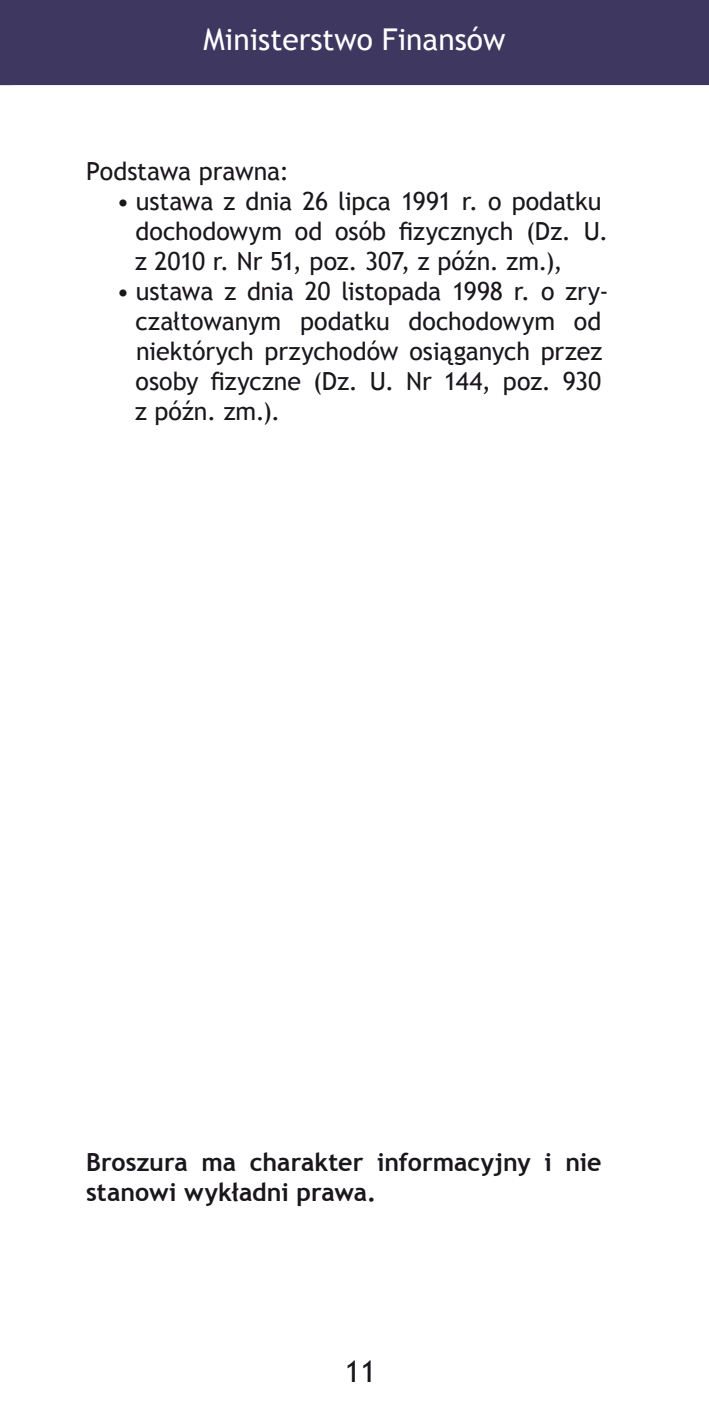
<style>
.page{position:relative;width:709px;height:1418px;background:#fff}
.page>*{position:absolute;margin:0;border:0;box-sizing:border-box;transform-origin:0 0}
.t1{font:30px "Trebuchet MS";color:#fff}
.t2{font:30px "Trebuchet MS";color:#1a171c}
.t3{font:25px/30px "Trebuchet MS";letter-spacing:-.005em;color:#1a171c}
.t4{font:700 25px/30px "Trebuchet MS";color:#1a171c}
</style>
<div class="page">
<div style="left:0;top:0;width:709px;height:85px;background:#3e3861"></div>
<p class="t1" style="left:203px;top:22px;width:303px">Ministerstwo Finansów</p>
<p class="t3" style="left:86px;top:156px;width:204px">Podstawa prawna:</p>
<p class="t3" style="left:135px;top:186px;width:474px;text-indent:-19px">• ustawa z dnia 26 lipca 1991 r. o podatku dochodowym od osób fizycznych (Dz. U. z 2010 r. Nr 51, poz. 307, z późn. zm.),</p>
<p class="t3" style="left:135px;top:276px;width:475px;text-indent:-19px">• ustawa z dnia 20 listopada 1998 r. o zry&shy;czałtowanym podatku dochodowym od niektórych przychodów osiąganych przez osoby fizyczne (Dz. U. Nr 144, poz. 930 z późn. zm.).</p>
<p class="t4" style="left:86px;top:1146px;width:517px">Broszura ma charakter informacyjny i nie stanowi wykładni prawa.</p>
<p class="t2" style="left:345px;top:1353px;width:33px">11</p>
</div>
